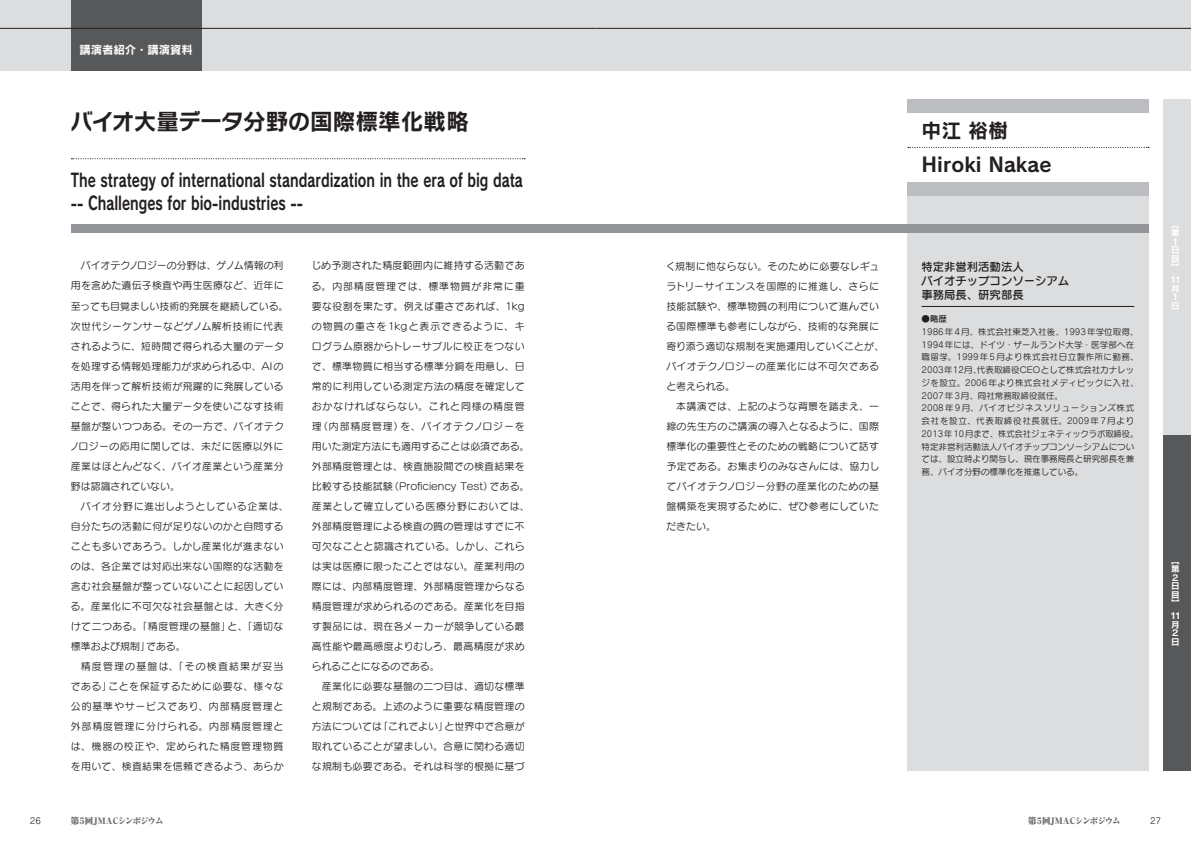
<style>
.page{position:relative;width:1191px;height:842px;background:#fff}
.page>*{position:absolute;margin:0;border:0;box-sizing:border-box;transform-origin:0 0}
.t1{font:22.7px "Rodin NTLG Pro B";letter-spacing:-.02em;color:#231f20}
.t2{font:19.8px "Rodin NTLG Pro B";color:#231f20}
.t3{font:18.4px/22.7px "Rodin NTLG Pro B";color:#231f20;scale:.72 1}
.t4{font:11.3px/14.2px "Seurat Pro DB";color:#231f20}
.t5{font:11.3px "Rodin NTLG Pro B";color:#fff}
.t6{font:9.9px/20px "Seurat Pro M";letter-spacing:.03em;color:#231f20}
.t7{font:8.5px/12.8px "Seurat Pro M";color:#231f20}
.t8{font:900 8.5px "Ryumin Pro";letter-spacing:-.1em;color:#6c6d70}
.t9{font:8.5px/8.5px "Rodin NTLG Pro B";color:#fff}
.t10{font:8.5px "Rodin NTLG Pro DB";color:#231f20}
</style>
<div class="page">
<div style="left:0;top:0;width:595px;height:71px;background:#dcdddf"></div>
<div style="left:595px;top:0;width:596px;height:71px;background:#dcdddf"></div>
<div style="left:907px;top:189px;width:241px;height:582px;background:#dcdddf"></div>
<div style="left:71px;top:224px;width:1077px;height:8px;background:#939598"></div>
<div style="left:907px;top:181px;width:241px;height:15px;background:#bcbdc0"></div>
<div style="left:907px;top:99px;width:241px;height:14px;background:#bcbdc0"></div>
<div style="left:71px;top:0;width:130px;height:71px;background:#57585a"></div>
<hr style="left:921px;top:306px;width:213px;height:1px;background:#231f20">
<hr style="left:0;top:28px;width:595px;height:1px;background:#231f20">
<hr style="left:595px;top:28px;width:596px;height:1px;background:#231f20">
<svg style="left:908px;top:147px;width:240px;height:1px"></svg>
<svg style="left:71px;top:158px;width:454px;height:1px"></svg>
<div style="left:1162px;top:99px;width:29px;height:336px;background:#dcdddf"></div>
<div style="left:1162px;top:435px;width:29px;height:336px;background:#57585a"></div>
<p class="t5" style="left:79px;top:42px;width:115px">講演者紹介・講演資料</p>
<h1 class="t1" style="left:70px;top:107px;width:400px">バイオ大量データ分野の国際標準化戦略</h1>
<h2 class="t2" style="left:921px;top:117px;width:88px">中江裕樹</h2>
<h3 class="t3" style="left:71px;top:168px;width:629px">The strategy of international standardization in the era of big data -- Challenges for bio-industries --</h3>
<p class="t6" style="left:70px;top:255px;width:220px;text-indent:11px">バイオテクノロジーの分野は、ゲノム情報の利用を含めた遺伝子検査や再生医療など、近年に至っても目覚ましい技術的発展を継続している。次世代シーケンサーなどゲノム解析技術に代表されるように、短時間で得られる大量のデータを処理する情報処理能力が求められる中、AIの活用を伴って解析技術が飛躍的に発展していることで、得られた大量データを使いこなす技術基盤が整いつつある。その一方で、バイオテクノロジーの応用に関しては、未だに医療以外に産業はほとんどなく、バイオ産業という産業分野は認識されていない。</p>
<p class="t6" style="left:71px;top:496px;width:219px;text-indent:10px">バイオ分野に進出しようとしている企業は、自分たちの活動に何が足りないのかと自問することも多いであろう。しかし産業化が進まないのは、各企業では対応出来ない国際的な活動を含む社会基盤が整っていないことに起因している。産業化に不可欠な社会基盤とは、大きく分けて二つある。「精度管理の基盤」と、「適切な標準および規制」である。</p>
<p class="t6" style="left:71px;top:656px;width:214px;text-align:justify;text-indent:10px">精度管理の基盤は、「その検査結果が妥当である」ことを保証するために必要な、様々な公的基準やサービスであり、内部精度管理と外部精度管理に分けられる。内部精度管理とは、機器の校正や、定められた精度管理物質を用いて、検査結果を信頼できるよう、あらか</p>
<p class="t6" style="left:311px;top:255px;width:220px">じめ予測された精度範囲内に維持する活動である。内部精度管理では、標準物質が非常に重要な役割を果たす。例えば重さであれば、1kgの物質の重さを1kgと表示できるように、キログラム原器からトレーサブルに校正をつないで、標準物質に相当する標準分銅を用意し、日常的に利用している測定方法の精度を確定しておかなければならない。これと同様の精度管理（内部精度管理）を、バイオテクノロジーを用いた測定方法にも適用することは必須である。外部精度管理とは、検査施設間での検査結果を比較する技能試験（Proficiency Test）である。産業として確立している医療分野においては、外部精度管理による検査の質の管理はすでに不可欠なことと認識されている。しかし、これらは実は医療に限ったことではない。産業利用の際には、内部精度管理、外部精度管理からなる精度管理が求められるのである。産業化を目指す製品には、現在各メーカーが競争している最高性能や最高感度よりむしろ、最高精度が求められることになるのである。</p>
<p class="t6" style="left:312px;top:676px;width:214px;text-align:justify;text-indent:10px">産業化に必要な基盤の二つ目は、適切な標準と規制である。上述のように重要な精度管理の方法については「これでよい」と世界中で合意が取れていることが望ましい。合意に関わる適切な規制も必要である。それは科学的根拠に基づ</p>
<p class="t6" style="left:666px;top:255px;width:220px">く規制に他ならない。そのために必要なレギュラトリーサイエンスを国際的に推進し、さらに技能試験や、標準物質の利用について進んでいる国際標準も参考にしながら、技術的な発展に寄り添う適切な規制を実施運用していくことが、バイオテクノロジーの産業化には不可欠であると考えられる。</p>
<p class="t6" style="left:666px;top:396px;width:214px;text-align:justify;text-indent:10px">本講演では、上記のような背景を踏まえ、一線の先生方のご講演の導入となるように、国際標準化の重要性とそのための戦略について話す予定である。お集まりのみなさんには、協力してバイオテクノロジー分野の産業化のための基盤構築を実現するために、ぜひ参考にしていただきたい。</p>
<h2 class="t2" style="left:921px;top:151px;width:131px">Hiroki Nakae</h2>
<p class="t4" style="left:921px;top:259px;width:149px">特定非営利活動法人<br>バイオチップコンソーシアム事務局長、研究部長</p>
<p class="t10" style="left:921px;top:313px;width:27px">●略歴</p>
<p class="t7" style="left:921px;top:325px;width:218px">1986年4月、株式会社東芝入社後、1993年学位取得、<br>1994年には、ドイツ・ザールランド大学・医学部へ在職留学。1999年5月より株式会社日立製作所に勤務、<br>2003年12月、代表取締役CEOとして株式会社カナレッジを設立。2006年より株式会社メディビックに入社、<br>2007年3月、同社常務取締役就任。<br>2008年9月、バイオビジネスソリューションズ株式会社を設立、代表取締役社長就任。2009年7月より<br>2013年10月まで、株式会社ジェネティックラボ取締役。特定非営利活動法人バイオチップコンソーシアムについては、設立時より関与し、現在事務局長と研究部長を兼務、バイオ分野の標準化を推進している。</p>
<p class="t9" style="left:1171px;top:220px;width:10px">【第<br>１日目】</p>
<p class="t9" style="left:1169px;top:275px;width:15px">１１月<br>１日</p>
<p class="t9" style="left:1171px;top:556px;width:10px">【第<br>２日目】</p>
<p class="t9" style="left:1169px;top:611px;width:15px">１１月<br>２日</p>
<p class="t7" style="left:30px;top:814px;width:12px">26</p>
<p class="t8" style="left:71px;top:814px;width:94px">第５回JMACシンポジウム</p>
<p class="t8" style="left:1028px;top:814px;width:94px">第５回JMACシンポジウム</p>
<p class="t7" style="left:1150px;top:814px;width:12px">27</p>
</div>
